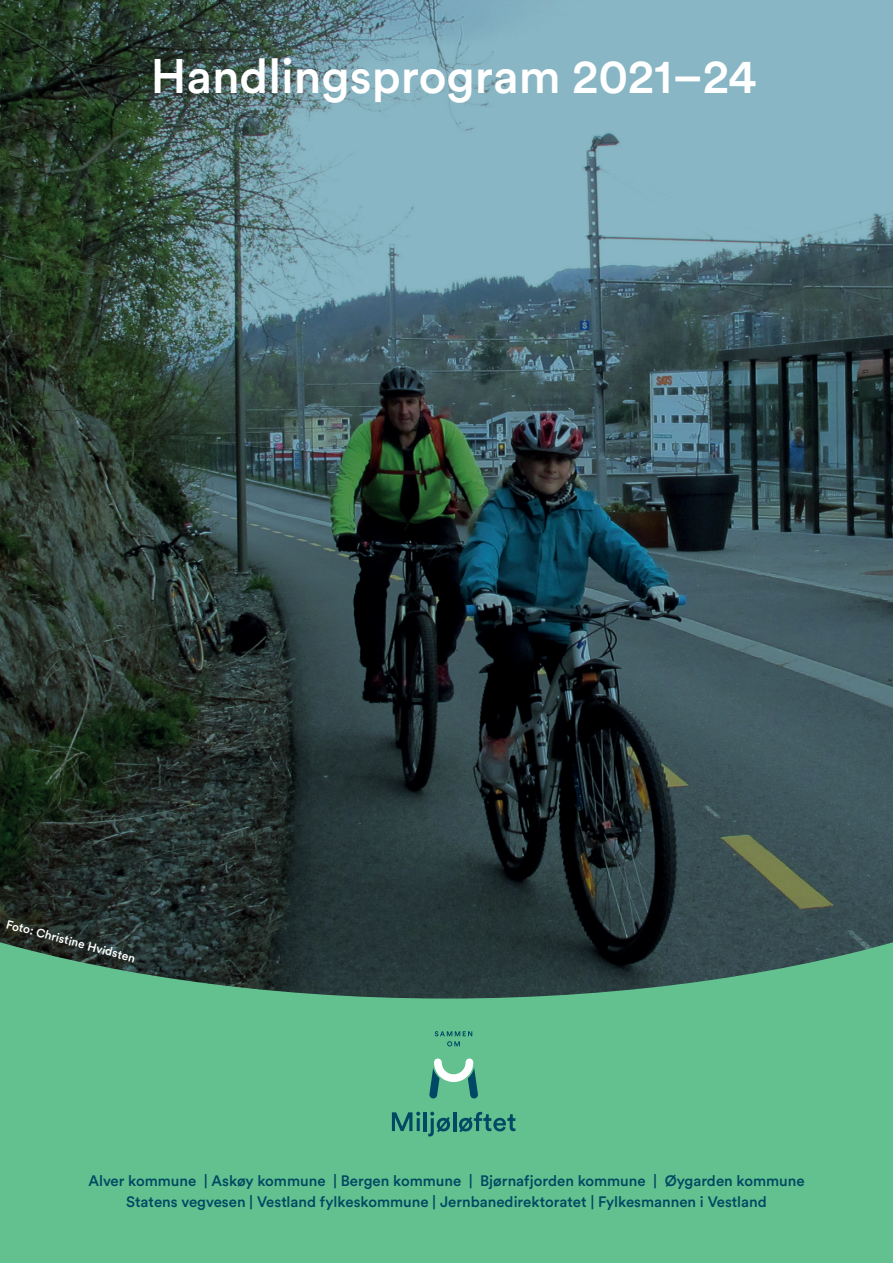
<style>
.page{position:relative;width:893px;height:1263px;background:#fff}
.page>*{position:absolute;margin:0;border:0;box-sizing:border-box;transform-origin:0 0}
.ML_-_Overskrift__H1{font:500 48px "Circular Std";color:#fff}
.ML_-_Brød__P{font:500 15px "Circular Std";color:#004863}
.ML_-_Bildetekst__P{font:500 12px "Circular Std";color:#fff}
</style>
<div class="page">
<img style="left:0;top:0;width:893px;height:710px">
<svg style="left:0;top:710px;width:893px;height:553px;background:#457c63"></svg>
<svg style="left:435px;top:1031px;width:37px;height:15px"></svg>
<svg style="left:429px;top:1058px;width:49px;height:41px"></svg>
<svg style="left:392px;top:1112px;width:28px;height:19px"></svg>
<hr style="left:424px;top:1112px;width:3px;height:19px;background:#004863">
<svg style="left:428px;top:1112px;width:22px;height:24px"></svg>
<hr style="left:453px;top:1112px;width:3px;height:19px;background:#004863">
<svg style="left:459px;top:1112px;width:56px;height:20px"></svg>
<h1 class="ML_-_Overskrift__H1" style="left:151px;top:46px;width:607px">Handlingsprogram 2021–24</h1>
<p class="ML_-_Bildetekst__P" style="left:9px;top:916px;width:135px;rotate:15deg">Foto: Christine Hvidsten</p>
<p class="ML_-_Brød__P" style="left:88px;top:1171px;width:718px">Alver kommune | Askøy kommune | Bergen kommune | Bjørnafjorden kommune | Øygarden kommune</p>
<p class="ML_-_Brød__P" style="left:126px;top:1192px;width:642px">Statens vegvesen | Vestland fylkeskommune | Jernbanedirektoratet | Fylkesmannen i Vestland</p>
</div>
